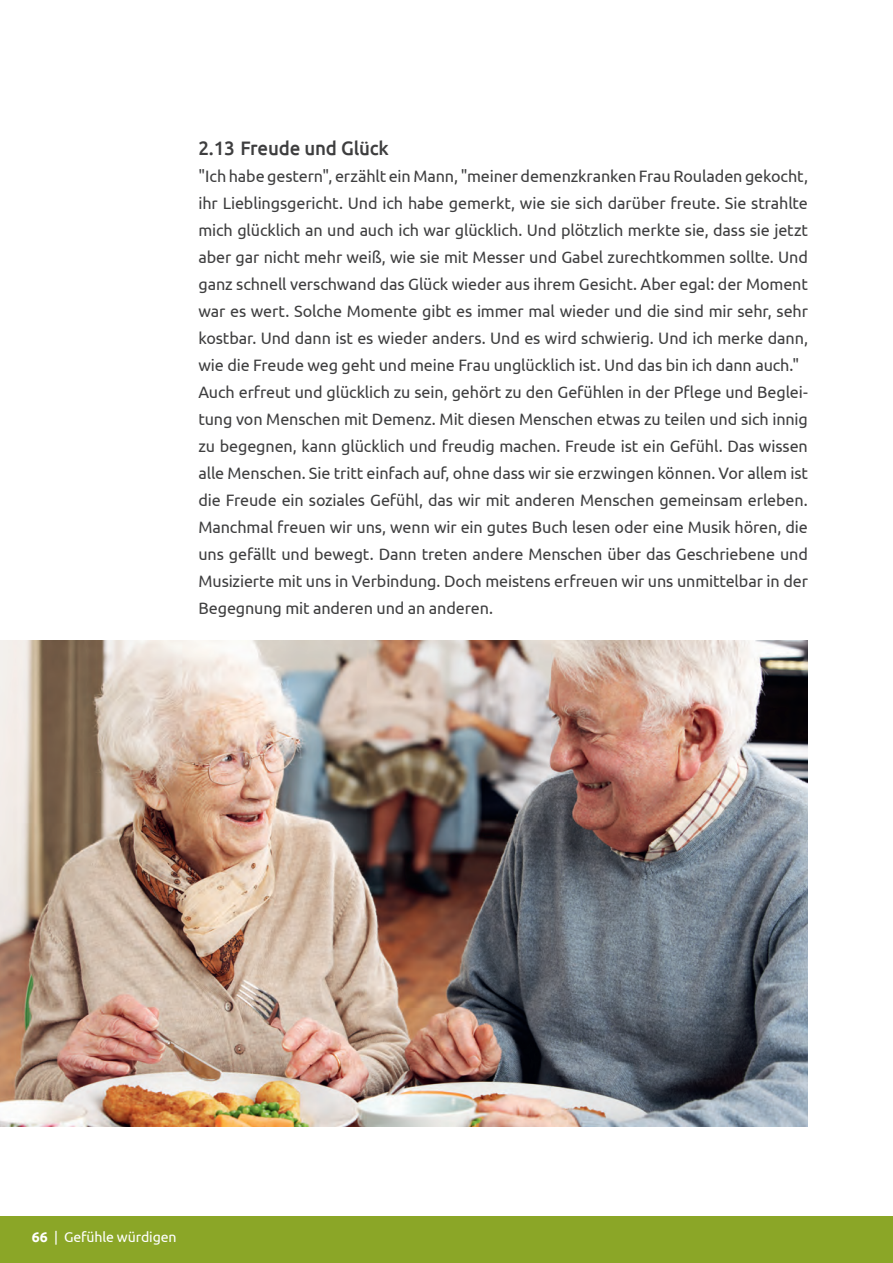
<style>
.page{position:relative;width:893px;height:1263px;background:#fff}
.page>*{position:absolute;margin:0;border:0;box-sizing:border-box;transform-origin:0 0}
.Subheadline{font:500 19.5px "Ubuntu";letter-spacing:-.01em;color:#3e3e3f;scale:.96 1}
.Fließtext{font:16.5px/27px "Ubuntu";letter-spacing:-.01em;color:#3e3e3f;text-align:justify}
.t1{font:14.25px "Ubuntu";letter-spacing:-.01em;color:#fff}
.s1{font-weight:700}
</style>
<div class="page">
<div style="left:0;top:1216px;width:893px;height:47px;background:#8ba627"></div>
<img style="left:0;top:641px;width:807px;height:485px">
<h2 class="Subheadline" style="left:198px;top:135px;width:200px">2.13 Freude und Glück</h2>
<p class="Fließtext" style="left:198px;top:162px;width:611px">"Ich habe gestern", erzählt ein Mann, "meiner demenzkranken Frau Rouladen gekocht, ihr Lieblingsgericht. Und ich habe gemerkt, wie sie sich darüber freute. Sie strahlte mich glücklich an und auch ich war glücklich. Und plötzlich merkte sie, dass sie jetzt aber gar nicht mehr weiß, wie sie mit Messer und Gabel zurechtkommen sollte. Und ganz schnell verschwand das Glück wieder aus ihrem Gesicht. Aber egal: der Moment war es wert. Solche Momente gibt es immer mal wieder und die sind mir sehr, sehr kostbar. Und dann ist es wieder anders. Und es wird schwierig. Und ich merke dann, wie die Freude weg geht und meine Frau unglücklich ist. Und das bin ich dann auch."</p>
<p class="Fließtext" style="left:198px;top:378px;width:611px">Auch erfreut und glücklich zu sein, gehört zu den Gefühlen in der Pflege und Beglei&shy;tung von Menschen mit Demenz. Mit diesen Menschen etwas zu teilen und sich innig zu begegnen, kann glücklich und freudig machen. Freude ist ein Gefühl. Das wissen alle Menschen. Sie tritt einfach auf, ohne dass wir sie erzwingen können. Vor allem ist die Freude ein soziales Gefühl, das wir mit anderen Menschen gemeinsam erleben.<br>Manchmal freuen wir uns, wenn wir ein gutes Buch lesen oder eine Musik hören, die uns gefällt und bewegt. Dann treten andere Menschen über das Geschriebene und Musizierte mit uns in Verbindung. Doch meistens erfreuen wir uns unmittelbar in der Begegnung mit anderen und an anderen.</p>
<p class="t1" style="left:32px;top:1228px;width:146px"><span class="s1">66</span> | Gefühle würdigen</p>
</div>
